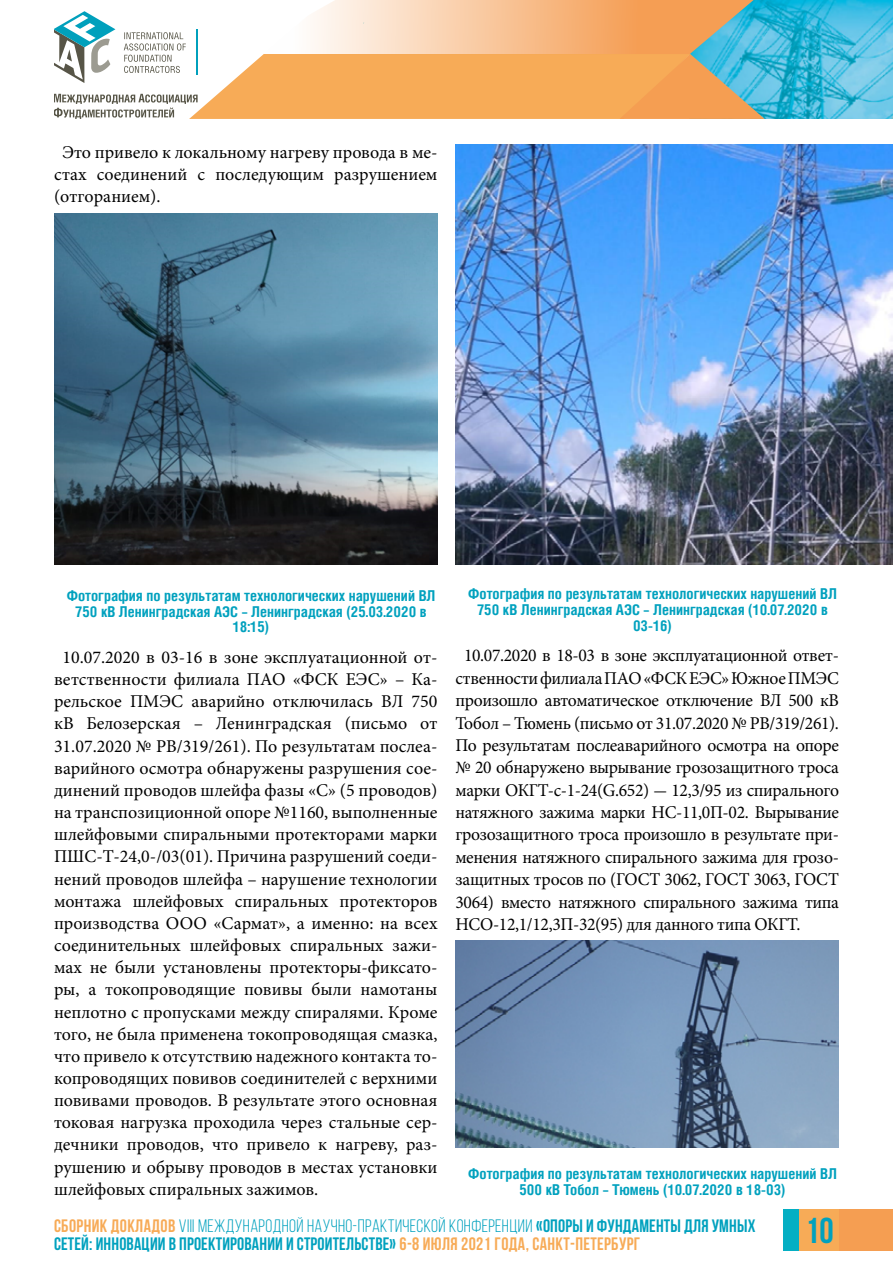
<style>
.page{position:relative;width:893px;height:1263px;background:#fff}
.page>*{position:absolute;margin:0;border:0;box-sizing:border-box;transform-origin:0 0}
.t1{font:700 36px "Bebas Neue";color:#00a1be}
.t2{font:18px/22.2px "Minion Pro";letter-spacing:-.005em;color:#000;text-align:justify}
.t3{font:700 18px/18px "Bebas Neue";letter-spacing:.01em;color:#00a1be}
.t4{font:700 15px/15.8px "Helios Cond";color:#00a1be;text-align:center}
.s1{color:#f7ab57}
.s2{font-weight:400}
</style>
<div class="page">
<div style="left:800px;top:1209px;width:93px;height:41px;background:#f59e52"></div>
<div style="left:783px;top:1209px;width:17px;height:41px;background:#04afc3"></div>
<div style="left:800px;top:1209px;width:39px;height:41px;background:#f7ab57"></div>
<img style="left:765px;top:0;width:128px;height:119px">
<svg style="left:54px;top:0;width:711px;height:119px"></svg>
<img style="left:54px;top:213px;width:383px;height:351px">
<img style="left:456px;top:145px;width:437px;height:419px">
<img style="left:456px;top:941px;width:383px;height:206px">
<p class="t2" style="left:54px;top:141px;width:385px;text-indent:8px">Это привело к локальному нагреву провода в ме&shy;стах соединений с последующим разрушением (отгоранием).</p>
<p class="t4" style="left:67px;top:588px;width:370px">Фотография по результатам технологических нарушений ВЛ<br>750 кВ Ленинградская АЭС – Ленинградская (25.03.2020 в<br>18:15)</p>
<p class="t2" style="left:54px;top:646px;width:385px;text-indent:8px">10.07.2020 в 03-16 в зоне эксплуатационной от&shy;ветственности филиала ПАО «ФСК ЕЭС» – Ка&shy;рельское ПМЭС аварийно отключилась ВЛ 750 кВ Белозерская – Ленинградская (письмо от 31.07.2020 № РВ/319/261). По результатам послеа&shy;варийного осмотра обнаружены разрушения сое&shy;динений проводов шлейфа фазы «С» (5 проводов) на транспозиционной опоре №1160, выполненные шлейфовыми спиральными протекторами марки ПШС-Т-24,0-/03(01). Причина разрушений соеди&shy;нений проводов шлейфа – нарушение технологии монтажа шлейфовых спиральных протекторов производства ООО «Сармат», а именно: на всех соединительных шлейфовых спиральных зажи&shy;мах не были установлены протекторы-фиксато&shy;ры, а токопроводящие повивы были намотаны неплотно с пропусками между спиралями. Кроме того, не была применена токопроводящая смазка, что привело к отсутствию надежного контакта то&shy;копроводящих повивов соединителей с верхними повивами проводов. В результате этого основная токовая нагрузка проходила через стальные сер&shy;дечники проводов, что привело к нагреву, раз&shy;рушению и обрыву проводов в местах установки шлейфовых спиральных зажимов.</p>
<p class="t4" style="left:468px;top:585px;width:370px">Фотография по результатам технологических нарушений ВЛ<br>750 кВ Ленинградская АЭС – Ленинградская (10.07.2020 в<br>03-16)</p>
<p class="t2" style="left:455px;top:645px;width:385px;text-indent:9px">10.07.2020 в 18-03 в зоне эксплуатационной ответ&shy;ственности филиала ПАО «ФСК ЕЭС» Южное ПМЭС произошло автоматическое отключение ВЛ 500 кВ Тобол – Тюмень (письмо от 31.07.2020 № РВ/319/261).<br>По результатам послеаварийного осмотра на опоре № 20 обнаружено вырывание грозозащитного троса марки ОКГТ-с-1-24(G.652) - 12,3/95 из спирального натяжного зажима марки НС-11,0П-02. Вырывание грозозащитного троса произошло в результате при&shy;менения натяжного спирального зажима для грозо&shy;защитных тросов по (ГОСТ 3062, ГОСТ 3063, ГОСТ 3064) вместо натяжного спирального зажима типа НСО-12,1/12,3П-32(95) для данного типа ОКГТ.</p>
<p class="t4" style="left:468px;top:1165px;width:370px">Фотография по результатам технологических нарушений ВЛ<br>500 кВ Тобол – Тюмень (10.07.2020 в 18-03)</p>
<p class="t3" style="left:54px;top:1217px;width:703px"><span class="s1">СБОРНИК ДОКЛАДОВ</span> <span class="s2">VIII МЕЖДУНАРОДНОЙ НАУЧНО-ПРАКТИЧЕСКОЙ КОНФЕРЕНЦИИ</span> «ОПОРЫ И ФУНДАМЕНТЫ ДЛЯ УМНЫХ<br>СЕТЕЙ: ИННОВАЦИИ В ПРОЕКТИРОВАНИИ И СТРОИТЕЛЬСТВЕ» <span class="s1">6-8 ИЮЛЯ 2021 ГОДА, САНКТ-ПЕТЕРБУРГ</span></p>
<h1 class="t1" style="left:805px;top:1208px;width:30px">10</h1>
</div>
